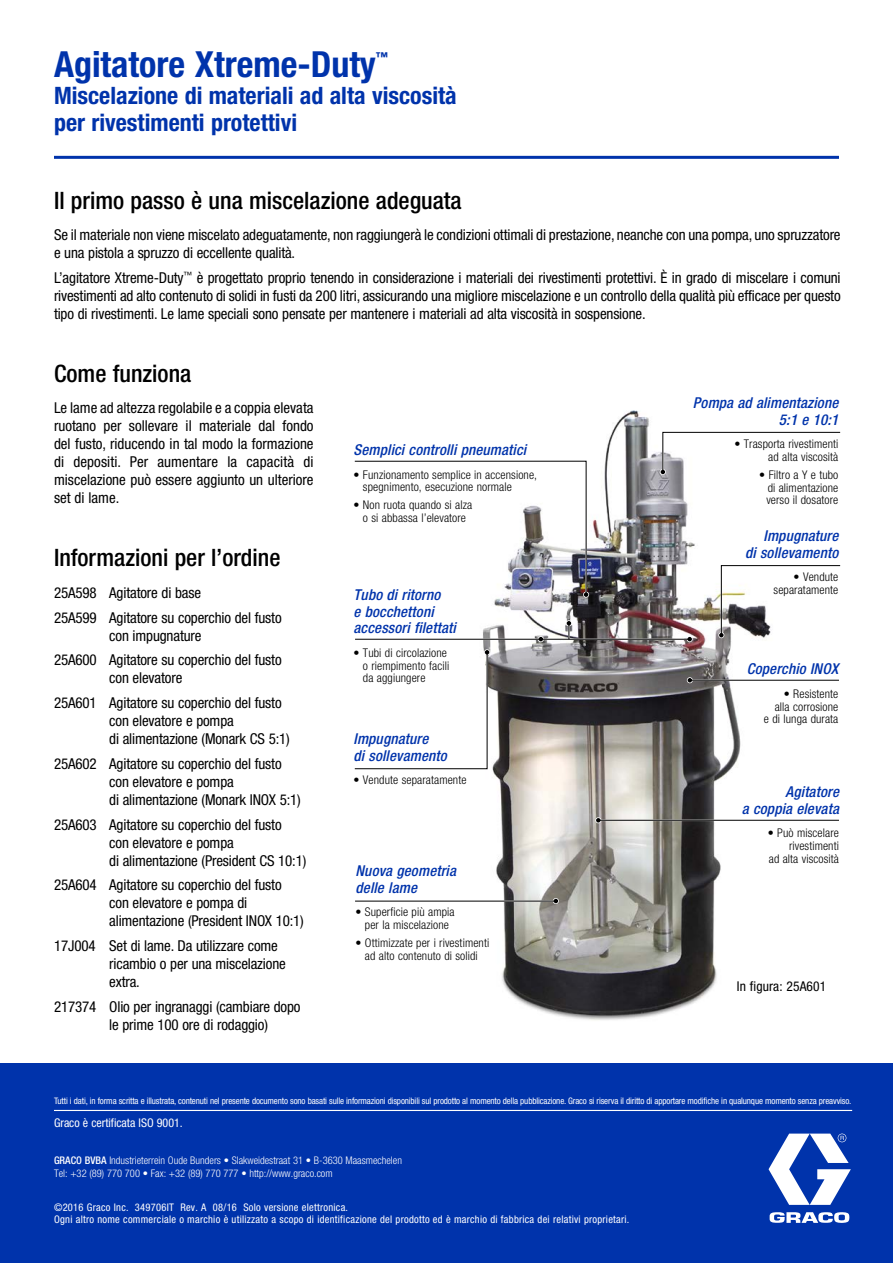
<style>
.page{position:relative;width:893px;height:1263px;background:#fff}
.page>*{position:absolute;margin:0;border:0;box-sizing:border-box;transform-origin:0 0}
.t1{font:700 condensed 36px "Helvetica Neue LT Std";color:#0033ab}
.t2{font:500 condensed 24px "Helvetica Neue LT Std";color:#000}
.t3{font:700 condensed 24px/27px "Helvetica Neue LT Std";color:#0033ab}
.t4{font:condensed 15px/18px "Helvetica Neue LT Std";letter-spacing:-.01em;color:#000}
.t5{font:italic 500 condensed 15px/16.5px "Helvetica Neue LT Std";letter-spacing:.01em;color:#0033ab;text-align:right}
.t6{font:condensed 13.5px "Helvetica Neue LT Std";letter-spacing:.01em;color:#000}
.t7{font:700 condensed 12.3px "Helvetica Neue LT Std";color:#0033ab}
.t8{font:300 condensed 12px/12.8px "Helvetica Neue LT Std";letter-spacing:.01em;color:#000;text-align:right}
.t9{font:condensed 12px "Helvetica Neue LT Std";color:#fff}
.t10{font:condensed 10.5px/12px "Helvetica Neue LT Std";letter-spacing:.025em;color:#fff}
.t11{font:300 condensed 10.5px/12.6px "Helvetica Neue LT Std";color:#fff}
.t12{font:condensed 9px "Helvetica Neue LT Std";letter-spacing:-.015em;color:#fff}
.s1{font-weight:500}
</style>
<div class="page">
<div style="left:0;top:1063px;width:893px;height:200px;background:#0033ab"></div>
<svg style="left:768px;top:1133px;width:83px;height:72px"></svg>
<svg style="left:770px;top:1212px;width:79px;height:11px"></svg>
<img style="left:483px;top:410px;width:258px;height:610px">
<hr style="left:355px;top:900px;width:201px;height:2px;background:#fff">
<hr style="left:355px;top:638px;width:334px;height:2px;background:#fff">
<svg style="left:553px;top:898px;width:6px;height:6px"></svg>
<svg style="left:538px;top:636px;width:6px;height:6px"></svg>
<svg style="left:687px;top:636px;width:6px;height:6px"></svg>
<hr style="left:355px;top:901px;width:201px;height:1px;background:#000">
<svg style="left:660px;top:431px;width:181px;height:44px"></svg>
<svg style="left:718px;top:564px;width:123px;height:74px"></svg>
<svg style="left:354px;top:649px;width:136px;height:121px"></svg>
<hr style="left:690px;top:679px;width:149px;height:2px;background:#fff">
<hr style="left:598px;top:819px;width:241px;height:2px;background:#fff">
<svg style="left:687px;top:677px;width:6px;height:6px"></svg>
<svg style="left:595px;top:817px;width:6px;height:6px"></svg>
<hr style="left:690px;top:680px;width:149px;height:1px;background:#000">
<hr style="left:598px;top:820px;width:241px;height:1px;background:#000">
<svg style="left:354px;top:460px;width:235px;height:138px"></svg>
<svg style="left:566px;top:620px;width:6px;height:19px"></svg>
<hr style="left:355px;top:639px;width:334px;height:1px;background:#000">
<hr style="left:54px;top:1110px;width:798px;height:1px;background:#fff">
<hr style="left:54px;top:156px;width:785px;height:3px;background:#0033ab">
<h1 class="t1" style="left:54px;top:42px;width:323px">Agitatore Xtreme-Duty</h1>
<p class="t7" style="left:376px;top:49px;width:14px">™</p>
<h2 class="t3" style="left:54px;top:81px;width:404px">Miscelazione di materiali ad alta viscosità per rivestimenti protettivi</h2>
<h2 class="t2" style="left:54px;top:186px;width:409px">Il primo passo è una miscelazione adeguata</h2>
<p class="t4" style="left:54px;top:226px;width:788px">Se il materiale non viene miscelato adeguatamente, non raggiungerà le condizioni ottimali di prestazione, neanche con una pompa, uno spruzzatore e una pistola a spruzzo di eccellente qualità.</p>
<p class="t4" style="left:54px;top:268px;width:788px;text-align:justify">L’agitatore Xtreme-Duty<sup>™</sup> è progettato proprio tenendo in considerazione i materiali dei rivestimenti protettivi. È in grado di miscelare i comuni rivestimenti ad alto contenuto di solidi in fusti da 200 litri, assicurando una migliore miscelazione e un controllo della qualità più efficace per questo tipo di rivestimenti. Le lame speciali sono pensate per mantenere i materiali ad alta viscosità in sospensione.</p>
<h2 class="t2" style="left:54px;top:359px;width:139px">Come funziona</h2>
<p class="t4" style="left:54px;top:399px;width:261px;text-align:justify">Le lame ad altezza regolabile e a coppia elevata ruotano per sollevare il materiale dal fondo del fusto, riducendo in tal modo la formazione di depositi. Per aumentare la capacità di miscelazione può essere aggiunto un ulteriore set di lame.</p>
<h2 class="t2" style="left:54px;top:543px;width:228px">Informazioni per l’ordine</h2>
<p class="t4" style="left:54px;top:580px;width:229px;line-height:24.8px">25A598 Agitatore di base<br>25A599 Agitatore su coperchio del fusto</p>
<p class="t4" style="left:54px;top:623px;width:229px;line-height:24.8px;text-indent:55px">con impugnature<br>25A600 Agitatore su coperchio del fusto</p>
<p class="t4" style="left:54px;top:665px;width:229px;line-height:24.8px;text-indent:55px">con elevatore<br>25A601 Agitatore su coperchio del fusto</p>
<p class="t4" style="left:109px;top:712px;width:182px">con elevatore e pompa<br>di alimentazione (Monark CS 5:1)</p>
<p class="t4" style="left:109px;top:754px;width:193px;text-indent:-55px">25A602 Agitatore su coperchio del fusto con elevatore e pompa<br>di alimentazione (Monark INOX 5:1)</p>
<p class="t4" style="left:109px;top:815px;width:199px;text-indent:-55px">25A603 Agitatore su coperchio del fusto<br>con elevatore e pompa<br>di alimentazione (President CS 10:1)</p>
<p class="t4" style="left:109px;top:876px;width:196px;text-indent:-55px">25A604 Agitatore su coperchio del fusto con elevatore e pompa di alimentazione (President INOX 10:1)</p>
<p class="t4" style="left:109px;top:937px;width:178px;text-indent:-55px">17J004 Set di lame. Da utilizzare come ricambio o per una miscelazione extra.</p>
<p class="t4" style="left:109px;top:997px;width:193px;text-indent:-55px">217374 Olio per ingranaggi (cambiare dopo le prime 100 ore di rodaggio)</p>
<p class="t5" style="left:354px;top:442px;width:174px">Semplici controlli pneumatici</p>
<p class="t8" style="left:363px;top:468px;width:176px;text-align:left;text-indent:-9px">• Funzionamento semplice in accensione, spegnimento, esecuzione normale</p>
<p class="t8" style="left:354px;top:499px;width:120px;text-align:center">• Non ruota quando si alza o si abbassa l’elevatore</p>
<p class="t5" style="left:354px;top:587px;width:104px;text-align:left">Tubo di ritorno<br>e bocchettoni accessori filettati</p>
<p class="t8" style="left:363px;top:646px;width:88px;text-align:left;text-indent:-9px">• Tubi di circolazione o riempimento facili da aggiungere</p>
<p class="t5" style="left:354px;top:731px;width:95px;text-align:left">Impugnature<br>di sollevamento</p>
<p class="t8" style="left:354px;top:774px;width:114px">• Vendute separatamente</p>
<p class="t5" style="left:356px;top:863px;width:102px;text-align:left">Nuova geometria delle lame</p>
<p class="t8" style="left:356px;top:905px;width:101px;text-align:center">• Superficie più ampia per la miscelazione</p>
<p class="t8" style="left:356px;top:936px;width:135px;text-align:center">• Ottimizzate per i rivestimenti ad alto contenuto di solidi</p>
<p class="t5" style="left:693px;top:395px;width:147px">Pompa ad alimentazione<br>5:1 e 10:1</p>
<p class="t8" style="left:734px;top:437px;width:105px">• Trasporta rivestimenti ad alta viscosità</p>
<p class="t8" style="left:766px;top:468px;width:74px;text-align:justify;text-indent:-7px">• Filtro a Y e tubo di alimentazione verso il dosatore</p>
<p class="t5" style="left:745px;top:528px;width:95px">Impugnature<br>di sollevamento</p>
<p class="t8" style="left:774px;top:571px;width:66px">• Vendute separatamente</p>
<p class="t5" style="left:747px;top:661px;width:93px">Coperchio INOX</p>
<p class="t8" style="left:764px;top:687px;width:76px">• Resistente<br>alla corrosione<br>e di lunga durata</p>
<p class="t5" style="left:742px;top:784px;width:99px">Agitatore<br>a coppia elevata</p>
<p class="t8" style="left:768px;top:827px;width:73px">• Può miscelare rivestimenti<br>ad alta viscosità</p>
<p class="t6" style="left:737px;top:978px;width:91px">In figura: 25A601</p>
<p class="t12" style="left:54px;top:1095px;width:799px">Tutti i dati, in forma scritta e illustrata, contenuti nel presente documento sono basati sulle informazioni disponibili sul prodotto al momento della pubblicazione. Graco si riserva il diritto di apportare modifiche in qualunque momento senza preavviso.</p>
<p class="t9" style="left:54px;top:1116px;width:130px">Graco è certificata ISO 9001.</p>
<p class="t11" style="left:54px;top:1154px;width:349px"><span class="s1">GRACO BVBA</span> Industrieterrein Oude Bunders • Slakweidestraat 31 • B-3630 Maasmechelen<br>Tel: +32 (89) 770 700 • Fax: +32 (89) 770 777 • http://www.graco.com</p>
<p class="t10" style="left:54px;top:1201px;width:577px">©2016 Graco Inc. 349706IT Rev. A 08/16 Solo versione elettronica.<br>Ogni altro nome commerciale o marchio è utilizzato a scopo di identificazione del prodotto ed è marchio di fabbrica dei relativi proprietari.</p>
</div>
